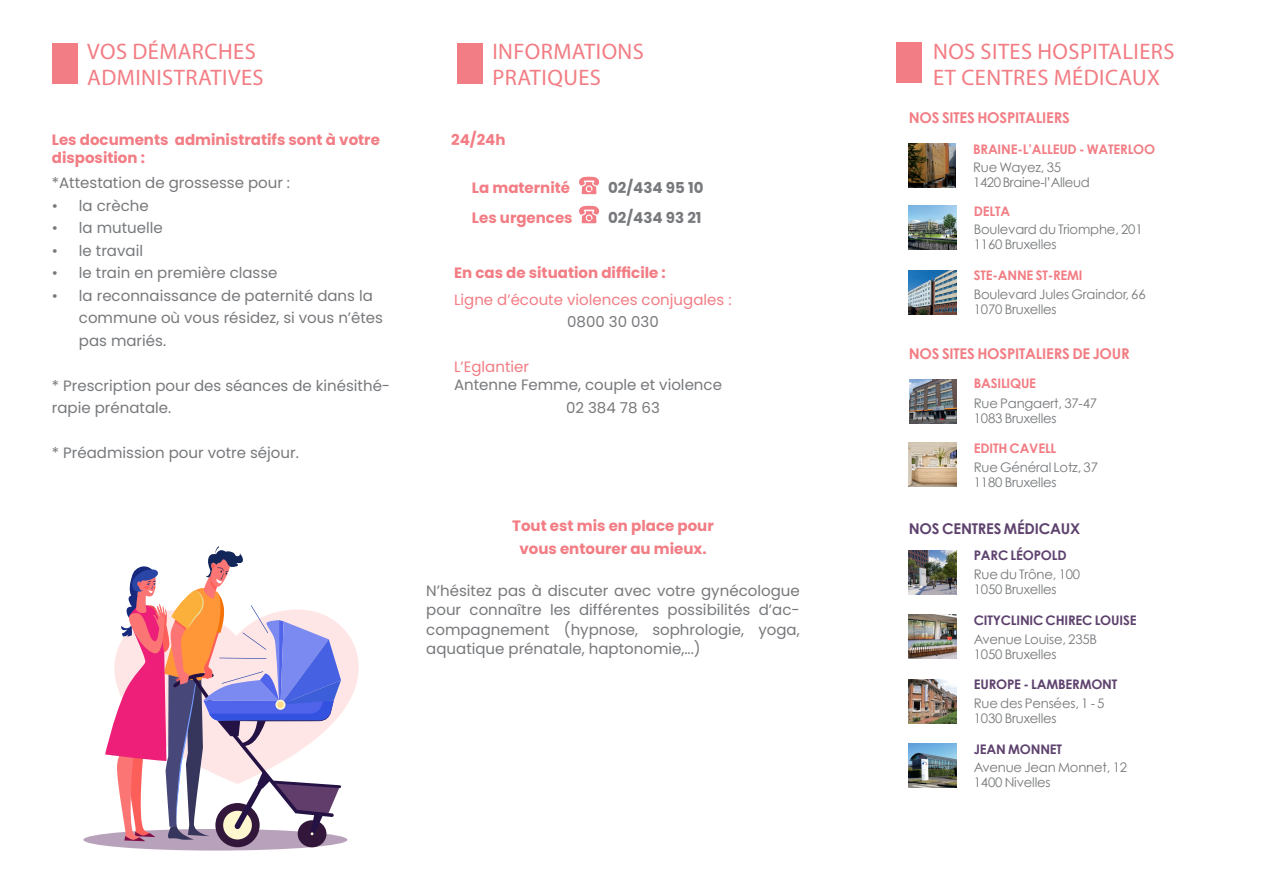
<style>
.page{position:relative;width:1263px;height:893px;background:#fff}
.page>*{position:absolute;margin:0;border:0;box-sizing:border-box;transform-origin:0 0}
.t1{font:22.5px "Myriad Pro";letter-spacing:.02em;color:#f27d84}
.t2{font:15px/22.5px "Poppins";color:#76787b}
.t3{font:700 15px "Poppins";color:#f27d84}
.t4{font:15px "Poppins";color:#f27d84}
.t5{font:700 15px "Poppins";color:#76787b}
.Texte_colone{font:700 14.85px "Century Gothic";letter-spacing:-.015em;color:#f27d84}
.Texte_colone-2{font:700 14.85px "Century Gothic";letter-spacing:-.015em;color:#5e426e}
.Texte_colone-3{font:13.2px "Century Gothic";letter-spacing:-.015em;color:#76787b}
.Texte_colone-4{font:700 13.2px "Century Gothic";letter-spacing:-.015em;color:#f27d84}
.Texte_colone-5{font:700 13.2px "Century Gothic";letter-spacing:-.015em;color:#5e426e}
</style>
<div class="page">
<div style="left:52px;top:43px;width:26px;height:41px;background:#f27d84"></div>
<div style="left:83px;top:829px;width:264px;height:21px;background:#b8a1ba;border-radius:50%"></div>
<div style="left:215px;top:803px;width:45px;height:44px;background:#33173b;border-radius:50%"></div>
<div style="left:298px;top:820px;width:28px;height:27px;background:#33173b;border-radius:50%"></div>
<svg style="left:105px;top:546px;width:254px;height:295px"></svg>
<svg style="left:579px;top:177px;width:21px;height:17px"></svg>
<svg style="left:579px;top:206px;width:21px;height:17px"></svg>
<div style="left:457px;top:43px;width:26px;height:41px;background:#f27d84"></div>
<img style="left:909px;top:206px;width:47px;height:44px">
<img style="left:909px;top:270px;width:47px;height:44px">
<img style="left:908px;top:144px;width:48px;height:44px">
<img style="left:909px;top:379px;width:47px;height:44px">
<img style="left:909px;top:443px;width:47px;height:44px">
<img style="left:909px;top:550px;width:47px;height:44px">
<img style="left:909px;top:615px;width:47px;height:44px">
<img style="left:909px;top:679px;width:47px;height:44px">
<img style="left:909px;top:744px;width:47px;height:44px">
<div style="left:896px;top:42px;width:26px;height:41px;background:#f27d84"></div>
<p class="t1" style="left:87px;top:38px;width:170px">VOS DÉMARCHES</p>
<p class="t1" style="left:87px;top:63px;width:178px">ADMINISTRATIVES</p>
<p class="t3" style="left:52px;top:131px;width:330px">Les documents administratifs sont à votre</p>
<p class="t3" style="left:52px;top:149px;width:95px">disposition :</p>
<p class="t2" style="left:52px;top:172px;width:240px">*Attestation de grossesse pour :</p>
<p class="t2" style="left:52px;top:194px;width:98px">• la crèche</p>
<p class="t2" style="left:52px;top:217px;width:112px">• la mutuelle</p>
<p class="t2" style="left:52px;top:239px;width:93px">• le travail</p>
<p class="t2" style="left:52px;top:262px;width:227px">• le train en première classe</p>
<p class="t2" style="left:79px;top:284px;width:306px;text-indent:-27px">• la reconnaissance de paternité dans la commune où vous résidez, si vous n’êtes pas mariés.</p>
<p class="t2" style="left:52px;top:374px;width:340px">* Prescription pour des séances de kinésithé&shy;rapie prénatale.</p>
<p class="t2" style="left:52px;top:442px;width:248px">* Préadmission pour votre séjour.</p>
<p class="t1" style="left:492px;top:38px;width:153px">INFORMATIONS</p>
<p class="t1" style="left:492px;top:63px;width:110px">PRATIQUES</p>
<p class="t3" style="left:451px;top:131px;width:56px">24/24h</p>
<p class="t3" style="left:472px;top:179px;width:100px">La maternité</p>
<p class="t3" style="left:472px;top:209px;width:102px">Les urgences</p>
<p class="t5" style="left:608px;top:179px;width:97px">02/434 95 10</p>
<p class="t5" style="left:608px;top:209px;width:95px">02/434 93 21</p>
<p class="t3" style="left:454px;top:264px;width:213px">En cas de situation difficile :</p>
<p class="t4" style="left:454px;top:291px;width:279px">Ligne d’écoute violences conjugales :</p>
<p class="t2" style="left:567px;top:311px;width:93px">0800 30 030</p>
<p class="t4" style="left:454px;top:358px;width:77px">L’Eglantier</p>
<p class="t2" style="left:454px;top:374px;width:269px">Antenne Femme, couple et violence</p>
<p class="t2" style="left:566px;top:396px;width:95px">02 384 78 63</p>
<p class="t3" style="left:512px;top:517px;width:203px">Tout est mis en place pour</p>
<p class="t3" style="left:519px;top:540px;width:189px">vous entourer au mieux.</p>
<p class="t2" style="left:426px;top:581px;width:375px;line-height:19.5px;text-align:justify">N’hésitez pas à discuter avec votre gynécologue pour connaître les différentes possibilités d’ac&shy;compagnement (hypnose, sophrologie, yoga, aquatique prénatale, haptonomie,...)</p>
<p class="t1" style="left:933px;top:38px;width:243px">NOS SITES HOSPITALIERS</p>
<p class="t1" style="left:933px;top:63px;width:228px">ET CENTRES MÉDICAUX</p>
<p class="Texte_colone" style="left:909px;top:106px;width:162px">NOS SITES HOSPITALIERS</p>
<p class="Texte_colone-4" style="left:973px;top:139px;width:184px">BRAINE-L’ALLEUD - WATERLOO</p>
<p class="Texte_colone-3" style="left:973px;top:159px;width:90px">Rue Wayez, 35</p>
<p class="Texte_colone-3" style="left:973px;top:174px;width:118px">1420 Braine-l’Alleud</p>
<p class="Texte_colone-4" style="left:974px;top:201px;width:38px">DELTA</p>
<p class="Texte_colone-3" style="left:974px;top:221px;width:170px">Boulevard du Triomphe, 201</p>
<p class="Texte_colone-3" style="left:974px;top:237px;width:84px">1160 Bruxelles</p>
<p class="Texte_colone-4" style="left:974px;top:265px;width:110px">STE-ANNE ST-REMI</p>
<p class="Texte_colone-3" style="left:974px;top:286px;width:173px">Boulevard Jules Graindor, 66</p>
<p class="Texte_colone-3" style="left:974px;top:301px;width:84px">1070 Bruxelles</p>
<p class="Texte_colone" style="left:909px;top:342px;width:222px">NOS SITES HOSPITALIERS DE JOUR</p>
<p class="Texte_colone-4" style="left:974px;top:373px;width:64px">BASILIQUE</p>
<p class="Texte_colone-3" style="left:974px;top:396px;width:125px">Rue Pangaert, 37-47</p>
<p class="Texte_colone-3" style="left:974px;top:411px;width:84px">1083 Bruxelles</p>
<p class="Texte_colone-4" style="left:974px;top:438px;width:84px">EDITH CAVELL</p>
<p class="Texte_colone-3" style="left:974px;top:459px;width:126px">Rue Général Lotz, 37</p>
<p class="Texte_colone-3" style="left:974px;top:474px;width:84px">1180 Bruxelles</p>
<p class="Texte_colone-2" style="left:909px;top:518px;width:173px">NOS CENTRES MÉDICAUX</p>
<p class="Texte_colone-5" style="left:974px;top:546px;width:94px">PARC LÉOPOLD</p>
<p class="Texte_colone-3" style="left:974px;top:566px;width:108px">Rue du Trône, 100</p>
<p class="Texte_colone-3" style="left:974px;top:581px;width:84px">1050 Bruxelles</p>
<p class="Texte_colone-5" style="left:974px;top:610px;width:164px">CITYCLINIC CHIREC LOUISE</p>
<p class="Texte_colone-3" style="left:974px;top:631px;width:125px">Avenue Louise, 235B</p>
<p class="Texte_colone-3" style="left:974px;top:646px;width:84px">1050 Bruxelles</p>
<p class="Texte_colone-5" style="left:974px;top:674px;width:145px">EUROPE - LAMBERMONT</p>
<p class="Texte_colone-3" style="left:974px;top:695px;width:132px">Rue des Pensées, 1 - 5</p>
<p class="Texte_colone-3" style="left:974px;top:710px;width:84px">1030 Bruxelles</p>
<p class="Texte_colone-5" style="left:974px;top:739px;width:90px">JEAN MONNET</p>
<p class="Texte_colone-3" style="left:974px;top:759px;width:155px">Avenue Jean Monnet, 12</p>
<p class="Texte_colone-3" style="left:974px;top:774px;width:78px">1400 Nivelles</p>
</div>
